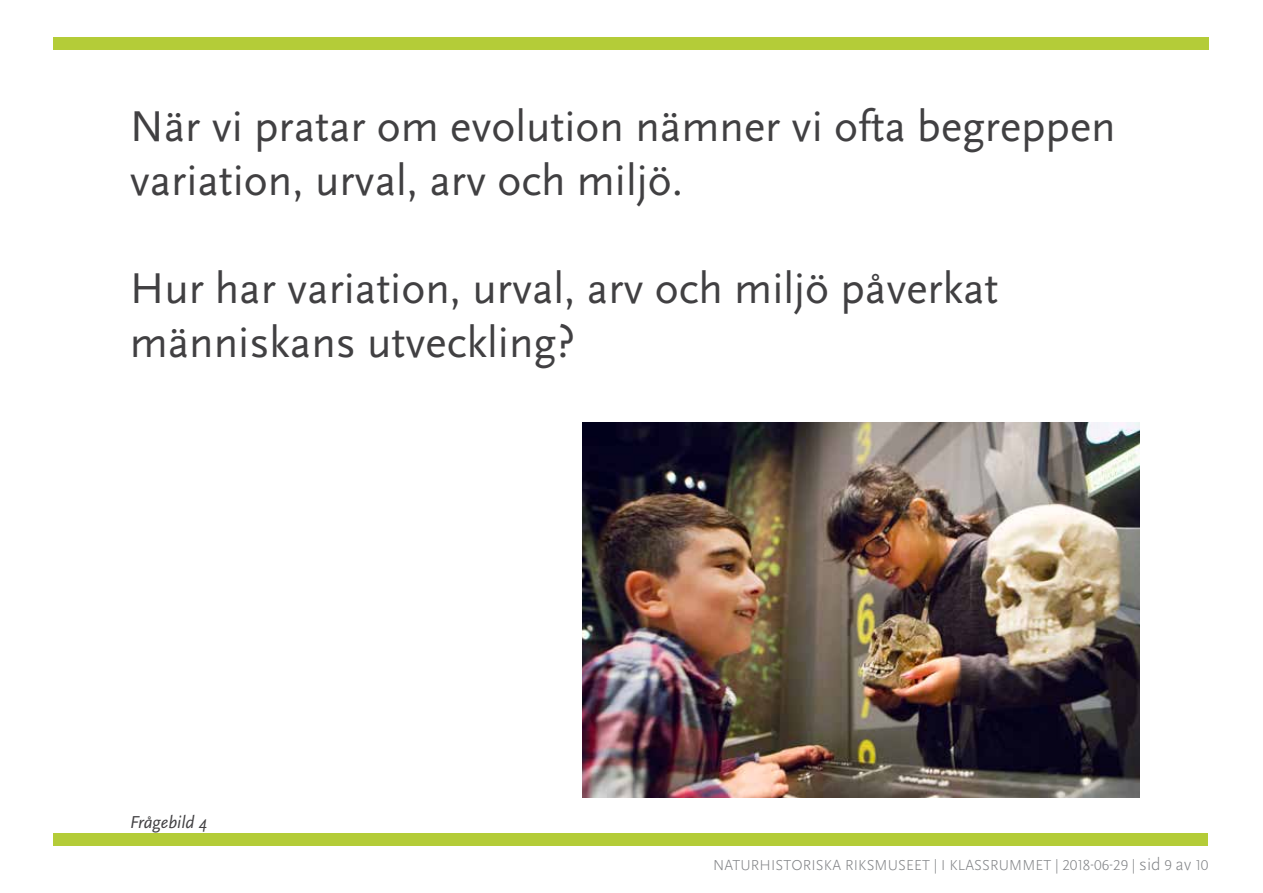
<style>
.page{position:relative;width:1263px;height:893px;background:#fff}
.page>*{position:absolute;margin:0;border:0;box-sizing:border-box;transform-origin:0 0}
.t1{font:45px/54px "Scala Sans Pro";color:#414042}
.t2{font:italic 18px "Scala Sans Pro";color:#414042}
.t3{font:300 15px "Scala Sans Pro";letter-spacing:.01em;color:#808285}
.s1{font-size:18px}
</style>
<div class="page">
<div style="left:53px;top:37px;width:1155px;height:12px;background:#b4cc38"></div>
<div style="left:53px;top:833px;width:1155px;height:13px;background:#b4cc38"></div>
<img style="left:583px;top:422px;width:557px;height:375px">
<p class="t1" style="left:130px;top:99px;width:987px">När vi pratar om evolution nämner vi ofta begreppen variation, urval, arv och miljö.</p>
<p class="t1" style="left:130px;top:261px;width:870px">Hur har variation, urval, arv och miljö påverkat människans utveckling?</p>
<p class="t2" style="left:130px;top:811px;width:79px">Frågebild 4</p>
<p class="t3" style="left:713px;top:856px;width:497px">NATURHISTORISKA RIKSMUSEET | I KLASSRUMMET | 2018-06-29 | <span class="s1">sid</span> 9 <span class="s1">av</span> 10</p>
</div>
